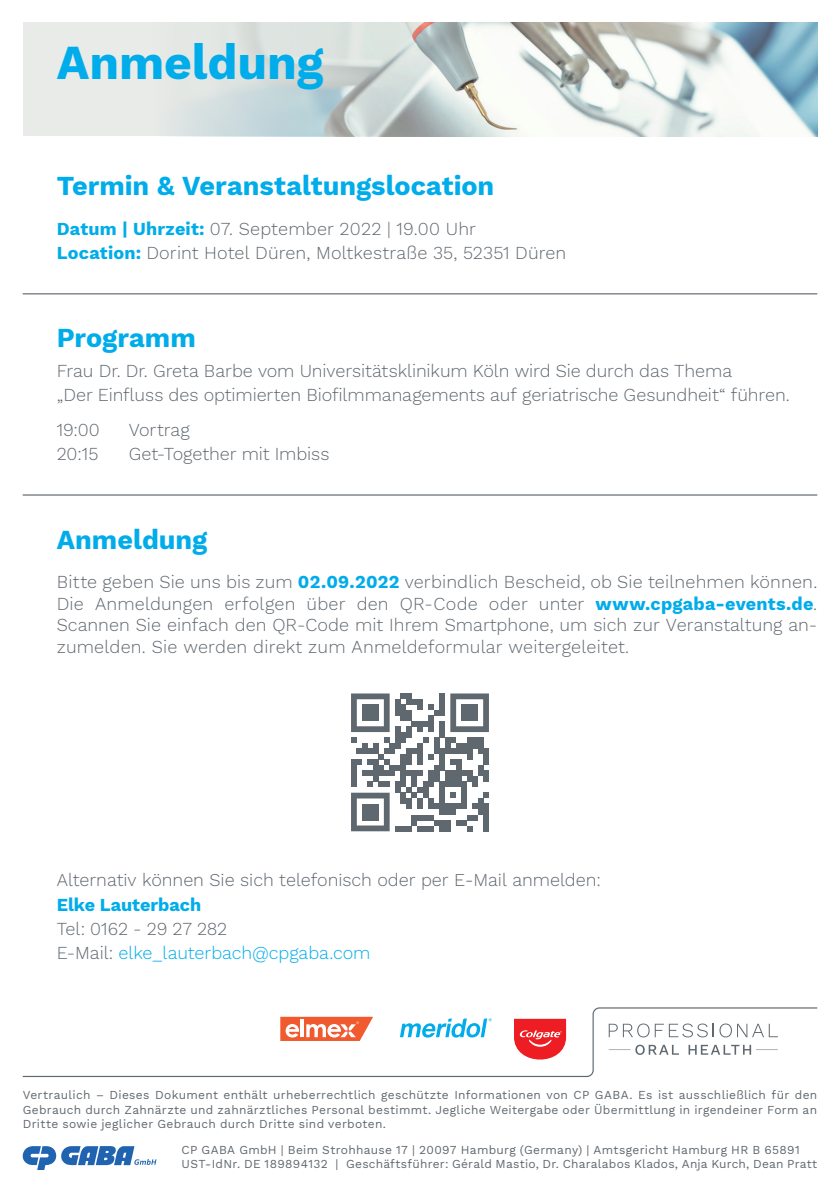
<style>
.page{position:relative;width:840px;height:1191px;background:#fff}
.page>*{position:absolute;margin:0;border:0;box-sizing:border-box;transform-origin:0 0}
.t1{font:700 48px "Work Sans";letter-spacing:-.005em;color:#00acea}
.t2{font:700 27px "Work Sans";color:#00acea}
.t3{font:300 18px/21.6px "Work Sans";color:#60686f}
.t4{font:300 18px "Work Sans";letter-spacing:-.005em;color:#616870}
.t5{font:300 18px/24px "Work Sans";letter-spacing:-.005em;color:#00acea}
.t6{font:700 18px "Work Sans";color:#00acea}
.t7{font:12px/14.4px "Work Sans";letter-spacing:.025em;color:#60686f;text-align:justify}
.t8{font:3.6px "Helvetica";color:#fff}
.s1{font-weight:700;color:#00acea}
.s2{color:#60686f}
</style>
<div class="page">
<div style="left:23px;top:23px;width:793px;height:113px;background:#e8ebe8"></div>
<img style="left:179px;top:23px;width:637px;height:113px">
<hr style="left:23px;top:494px;width:793px;height:1px;background:#60686f">
<hr style="left:23px;top:293px;width:793px;height:1px;background:#60686f">
<svg style="left:22px;top:1007px;width:796px;height:70px"></svg>
<svg style="left:22px;top:1146px;width:134px;height:24px"></svg>
<svg style="left:351px;top:693px;width:137px;height:138px"></svg>
<div style="left:362px;top:704px;width:16px;height:17px;background:#60686f"></div>
<div style="left:461px;top:704px;width:16px;height:17px;background:#60686f"></div>
<div style="left:362px;top:803px;width:16px;height:17px;background:#60686f"></div>
<h1 class="t1" style="left:57px;top:27px;width:268px">Anmeldung</h1>
<h2 class="t2" style="left:57px;top:165px;width:439px">Termin &amp; Veranstaltungslocation</h2>
<p class="t3" style="left:57px;top:216px;width:511px;line-height:24px"><span class="s1">Datum | Uhrzeit:</span> 07. September 2022 | 19.00 Uhr<br><span class="s1">Location:</span> Dorint Hotel Düren, Moltkestraße 35, 52351 Düren</p>
<h2 class="t2" style="left:57px;top:317px;width:140px">Programm</h2>
<p class="t3" style="left:57px;top:357px;width:734px;line-height:24px">Frau Dr. Dr. Greta Barbe vom Universitätsklinikum Köln wird Sie durch das Thema<br>„Der Einfluss des optimierten Biofilmmanagements auf geriatrische Gesundheit“ führen.</p>
<p class="t3" style="left:57px;top:418px;width:45px">19:00</p>
<p class="t3" style="left:129px;top:418px;width:63px">Vortrag</p>
<p class="t3" style="left:57px;top:442px;width:43px">20:15</p>
<p class="t3" style="left:129px;top:442px;width:202px">Get-Together mit Imbiss</p>
<h2 class="t2" style="left:57px;top:519px;width:152px">Anmeldung</h2>
<p class="t3" style="left:57px;top:570px;width:761px;text-align:justify">Bitte geben Sie uns bis zum <span class="s1">02.09.2022</span> verbindlich Bescheid, ob Sie teilnehmen können.<br>Die Anmeldungen erfolgen über den QR-Code oder unter <span class="s1">www.cpgaba-events.de</span>.<br>Scannen Sie einfach den QR-Code mit Ihrem Smartphone, um sich zur Veranstaltung an&shy;zumelden. Sie werden direkt zum Anmeldeformular weitergeleitet.</p>
<p class="t4" style="left:57px;top:865px;width:545px">Alternativ können Sie sich telefonisch oder per E-Mail anmelden:</p>
<p class="t6" style="left:57px;top:891px;width:146px">Elke Lauterbach</p>
<p class="t5" style="left:57px;top:916px;width:315px"><span class="s2">Tel: 0162 - 29 27 282<br>E-Mail:</span> elke_lauterbach@cpgaba.com</p>
<p class="t8" style="left:356px;top:1020px;width:4px">®</p>
<p class="t7" style="left:23px;top:1087px;width:795px">Vertraulich – Dieses Dokument enthält urheberrechtlich geschützte Informationen von CP GABA. Es ist ausschließlich für den Gebrauch durch Zahnärzte und zahnärztliches Personal bestimmt. Jegliche Weitergabe oder Übermittlung in irgendeiner Form an Dritte sowie jeglicher Gebrauch durch Dritte sind verboten.</p>
<p class="t7" style="left:181px;top:1142px;width:636px">CP GABA GmbH | Beim Strohhause 17 | 20097 Hamburg (Germany) | Amtsgericht Hamburg HR B 65891<br>UST-IdNr. DE 189894132 | Geschäftsführer: Gérald Mastio, Dr. Charalabos Klados, Anja Kurch, Dean Pratt</p>
</div>
